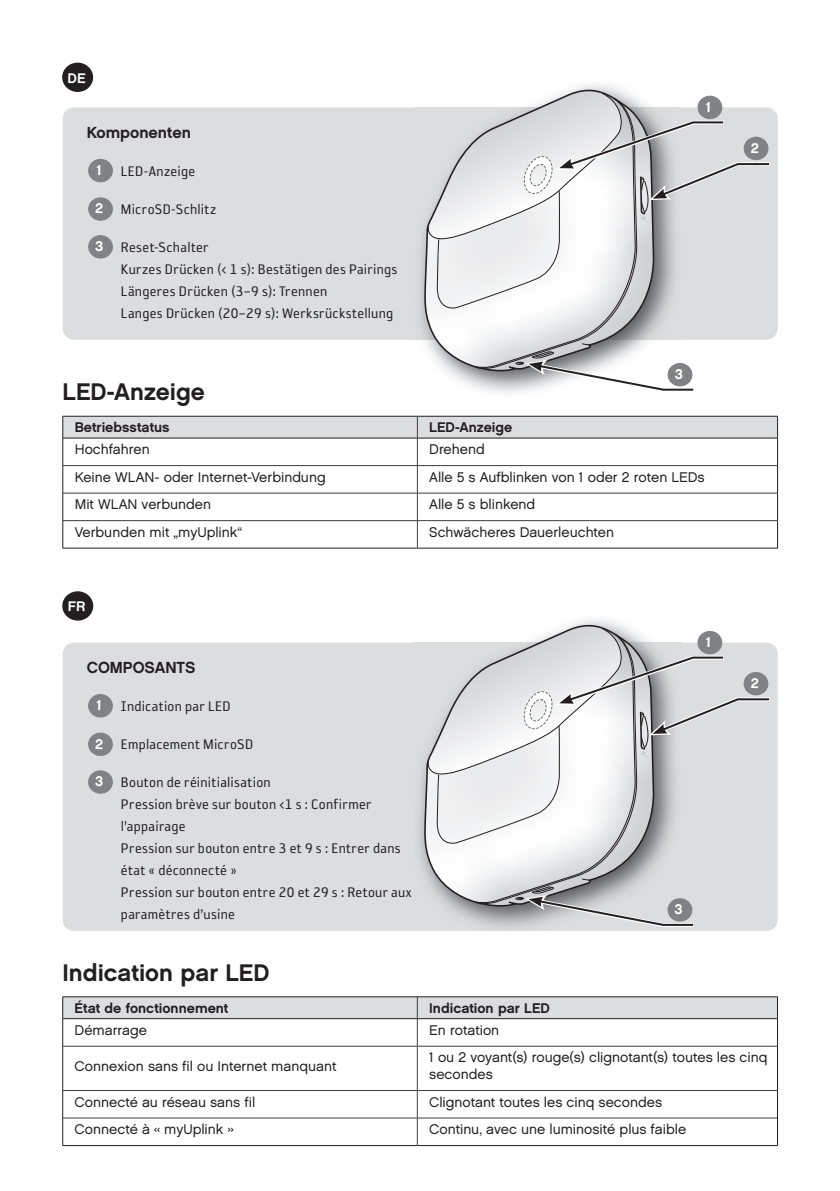
<style>
.page{position:relative;width:840px;height:1191px;background:#fff}
.page>*{position:absolute;margin:0;border:0;box-sizing:border-box;transform-origin:0 0}
.t1{font:24px "Chalet New York Nineteen Sixty";color:#231f20}
.t2{font:16px/22px "Reykjavik One OT A Gauge";letter-spacing:.02em;color:#231f20}
.t3{font:16px "Chalet New York Nineteen Sixty";color:#231f20}
.t4{font:14px/16.8px "Chalet London Nineteen Sixty";color:#231f20}
.t5{font:14px "Chalet New York Nineteen Sixty";color:#231f20}
</style>
<div class="page">
<div style="left:63px;top:642px;width:714px;height:289px;background:#dcdddf;border-radius:11px"></div>
<svg style="left:423px;top:620px;width:231px;height:287px"></svg>
<svg style="left:476px;top:845px;width:161px;height:59px"></svg>
<hr style="left:63px;top:1117px;width:354px;height:1px;background:#3e3e3f">
<hr style="left:417px;top:1117px;width:359px;height:1px;background:#3e3e3f">
<hr style="left:62px;top:1046px;width:1px;height:44px;background:#231f20">
<hr style="left:776px;top:1046px;width:1px;height:44px;background:#231f20">
<svg style="left:62px;top:1090px;width:1px;height:55px"></svg>
<hr style="left:62px;top:1145px;width:355px;height:1px;background:#231f20">
<hr style="left:417px;top:1145px;width:360px;height:1px;background:#231f20">
<hr style="left:417px;top:1046px;width:1px;height:44px;background:#3e3e3f">
<hr style="left:63px;top:1090px;width:354px;height:1px;background:#3e3e3f">
<hr style="left:417px;top:1090px;width:359px;height:1px;background:#3e3e3f">
<svg style="left:417px;top:1090px;width:1px;height:55px"></svg>
<svg style="left:62px;top:996px;width:715px;height:50px"></svg>
<div style="left:88px;top:694px;width:24px;height:23px;background:#808285;border-radius:50%"></div>
<div style="left:88px;top:694px;width:25px;height:23px;border:1px solid #808285;border-radius:50%"></div>
<div style="left:88px;top:733px;width:24px;height:22px;background:#808285;border-radius:50%"></div>
<div style="left:88px;top:732px;width:25px;height:24px;border:1px solid #808285;border-radius:50%"></div>
<div style="left:88px;top:770px;width:24px;height:23px;background:#808285;border-radius:50%"></div>
<div style="left:88px;top:770px;width:25px;height:24px;border:1px solid #808285;border-radius:50%"></div>
<div style="left:63px;top:592px;width:30px;height:28px;background:#231f20;border-radius:50%"></div>
<div style="left:62px;top:591px;width:31px;height:30px;border:1px solid #231f20;border-radius:50%"></div>
<div style="left:63px;top:63px;width:29px;height:28px;background:#231f20;border-radius:50%"></div>
<div style="left:62px;top:62px;width:31px;height:30px;border:1px solid #231f20;border-radius:50%"></div>
<div style="left:63px;top:107px;width:714px;height:233px;background:#dcdddf;border-radius:11px"></div>
<svg style="left:423px;top:85px;width:231px;height:287px"></svg>
<svg style="left:476px;top:310px;width:161px;height:59px"></svg>
<hr style="left:63px;top:548px;width:354px;height:1px;background:#231f20">
<hr style="left:417px;top:548px;width:360px;height:1px;background:#231f20">
<svg style="left:62px;top:416px;width:715px;height:132px"></svg>
<div style="left:89px;top:159px;width:23px;height:23px;background:#808285;border-radius:50%"></div>
<div style="left:88px;top:159px;width:25px;height:23px;border:1px solid #808285;border-radius:50%"></div>
<div style="left:89px;top:198px;width:23px;height:22px;background:#808285;border-radius:50%"></div>
<div style="left:88px;top:197px;width:25px;height:24px;border:1px solid #808285;border-radius:50%"></div>
<div style="left:89px;top:235px;width:23px;height:23px;background:#808285;border-radius:50%"></div>
<div style="left:88px;top:235px;width:25px;height:24px;border:1px solid #808285;border-radius:50%"></div>
<svg style="left:514px;top:878px;width:180px;height:51px"></svg>
<svg style="left:427px;top:625px;width:346px;height:220px"></svg>
<svg style="left:515px;top:343px;width:179px;height:51px"></svg>
<svg style="left:427px;top:90px;width:345px;height:220px"></svg>
<p class="t3" style="left:87px;top:122px;width:106px">Komponenten</p>
<p class="t2" style="left:121px;top:160px;width:76px">LED-Anzeige</p>
<p class="t2" style="left:121px;top:198px;width:97px">MicroSD-Schlitz</p>
<p class="t2" style="left:121px;top:236px;width:278px">Reset-Schalter<br>Kurzes Drücken (&lt; 1 s): Bestätigen des Pairings Längeres Drücken (3–9 s): Trennen<br>Langes Drücken (20–29 s): Werksrückstellung</p>
<h1 class="t1" style="left:63px;top:376px;width:144px">LED-Anzeige</h1>
<p class="t5" style="left:75px;top:419px;width:96px">Betriebsstatus</p>
<p class="t5" style="left:429px;top:419px;width:84px">LED-Anzeige</p>
<p class="t4" style="left:75px;top:441px;width:77px">Hochfahren</p>
<p class="t4" style="left:429px;top:441px;width:57px">Drehend</p>
<p class="t4" style="left:75px;top:468px;width:252px">Keine WLAN- oder Internet-Verbindung</p>
<p class="t4" style="left:429px;top:468px;width:276px">Alle 5 s Aufblinken von 1 oder 2 roten LEDs</p>
<p class="t4" style="left:75px;top:496px;width:138px">Mit WLAN verbunden</p>
<p class="t4" style="left:429px;top:496px;width:107px">Alle 5 s blinkend</p>
<p class="t4" style="left:75px;top:523px;width:169px">Verbunden mit „myUplink“</p>
<p class="t4" style="left:429px;top:523px;width:186px">Schwächeres Dauerleuchten</p>
<p class="t3" style="left:87px;top:657px;width:110px">COMPOSANTS</p>
<p class="t2" style="left:121px;top:695px;width:111px">Indication par LED</p>
<p class="t2" style="left:121px;top:733px;width:134px">Emplacement MicroSD</p>
<p class="t2" style="left:121px;top:771px;width:292px">Bouton de réinitialisation<br>Pression brève sur bouton &lt;1 s : Confirmer l’appairage<br>Pression sur bouton entre 3 et 9 s : Entrer dans état « déconnecté »<br>Pression sur bouton entre 20 et 29 s : Retour aux paramètres d’usine</p>
<h1 class="t1" style="left:62px;top:957px;width:208px">Indication par LED</h1>
<p class="t5" style="left:75px;top:999px;width:155px">État de fonctionnement</p>
<p class="t5" style="left:429px;top:999px;width:122px">Indication par LED</p>
<p class="t4" style="left:75px;top:1021px;width:74px">Démarrage</p>
<p class="t4" style="left:429px;top:1021px;width:72px">En rotation</p>
<p class="t4" style="left:75px;top:1057px;width:263px">Connexion sans fil ou Internet manquant</p>
<p class="t4" style="left:429px;top:1049px;width:339px">1 ou 2 voyant(s) rouge(s) clignotant(s) toutes les cinq secondes</p>
<p class="t4" style="left:75px;top:1093px;width:182px">Connecté au réseau sans fil</p>
<p class="t4" style="left:429px;top:1093px;width:234px">Clignotant toutes les cinq secondes</p>
<p class="t4" style="left:75px;top:1120px;width:160px">Connecté à « myUplink »</p>
<p class="t4" style="left:429px;top:1120px;width:258px">Continu, avec une luminosité plus faible</p>
</div>
